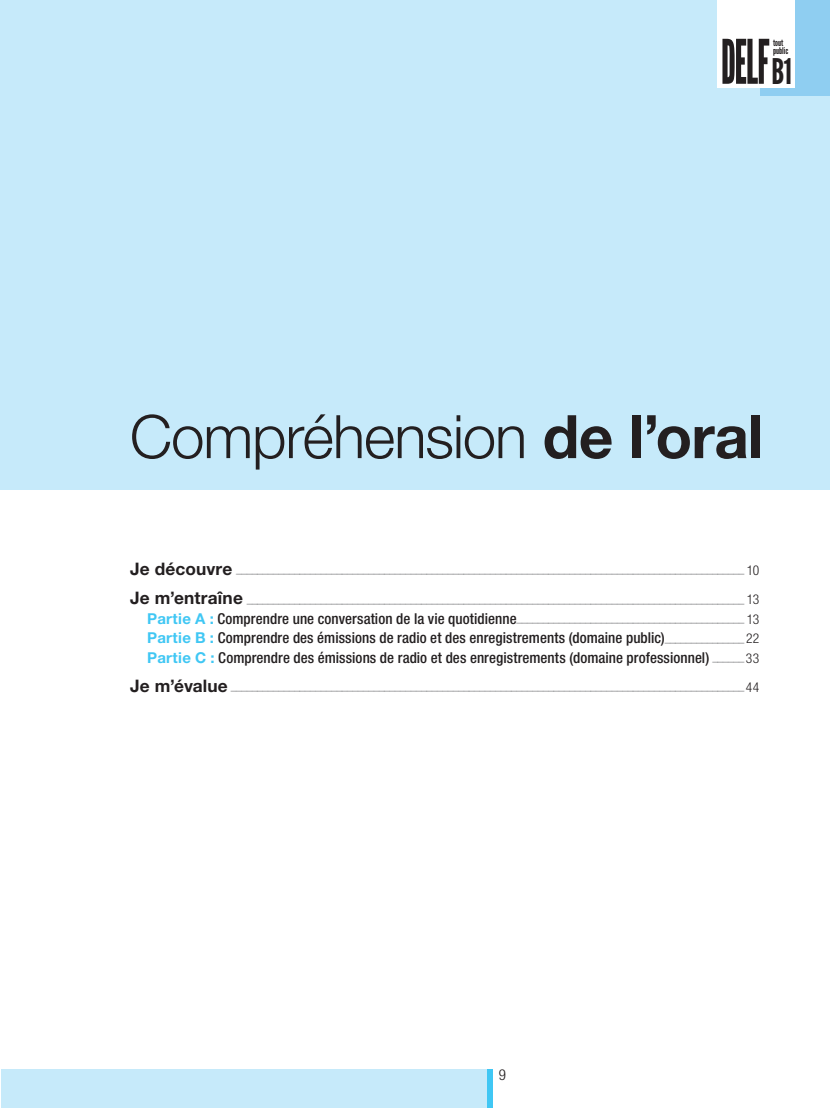
<style>
.page{position:relative;width:830px;height:1108px;background:#fff}
.page>*{position:absolute;margin:0;border:0;box-sizing:border-box;transform-origin:0 0}
.t1{font:300 60px "Helvetica Neue LT Std";letter-spacing:-.02em;color:#231f20}
.t2{font:35.25px "League Gothic";color:#231f20}
._00-Ouverture_texte{font:500 condensed 15px "Helvetica Neue LT Std";letter-spacing:.005em;color:#231f20}
.t3{font:300 condensed 15px "Helvetica Neue LT Std";color:#231f20}
._00-Ouverture_sommma{font:700 11.25px "Helvetica Neue LT Std";color:#6c6d70}
.t4{font:9.15px/8.4px "League Gothic";color:#231f20}
.s1{font-weight:700}
.s2{font-size:17.25px;color:#231f20}
.s3{font-weight:300;font-stretch:condensed;font-size:13.5px;color:#231f20}
.s4{font-weight:700;font-stretch:normal;color:#40c7f4}
.s5{font-weight:700;font-stretch:normal;font-size:11.25px;color:#6c6d70}
.s6{font-weight:300;font-size:13.5px}
</style>
<div class="page">
<div style="left:1px;top:0;width:828px;height:490px;background:#c6eafa"></div>
<div style="left:760px;top:0;width:69px;height:96px;background:#8fcef1"></div>
<div style="left:1px;top:1068px;width:486px;height:39px;background:#c6eafa"></div>
<div style="left:487px;top:1068px;width:5px;height:39px;background:#40c7f4"></div>
<div style="left:717px;top:0;width:77px;height:87px;background:#fff"></div>
<svg style="left:722px;top:39px;width:47px;height:45px"></svg>
<p class="t4" style="left:772px;top:38px;width:17px">tout public</p>
<h2 class="t2" style="left:771px;top:50px;width:22px">B1</h2>
<h1 class="t1" style="left:130px;top:400px;width:635px">Compréhension <span class="s1">de l’oral</span></h1>
<p class="_00-Ouverture_sommma" style="left:130px;top:562px;width:630px"><span class="s2">Je découvre</span> ________________________________________________________________________________________________ <span class="s3">10</span></p>
<p class="_00-Ouverture_sommma" style="left:130px;top:591px;width:630px"><span class="s2">Je m’entraîne</span> ______________________________________________________________________________________________ <span class="s3">13</span></p>
<p class="_00-Ouverture_texte" style="left:147px;top:609px;width:613px"><span class="s4">Partie A :</span> Comprendre une conversation de la vie quotidienne<span class="s5">___________________________________________</span> <span class="s6">13</span></p>
<p class="_00-Ouverture_texte" style="left:147px;top:628px;width:613px"><span class="s4">Partie B :</span> Comprendre des émissions de radio et des enregistrements (domaine public)<span class="s5">_______________</span> <span class="s6">22</span></p>
<p class="_00-Ouverture_texte" style="left:147px;top:648px;width:613px"><span class="s4">Partie C :</span> Comprendre des émissions de radio et des enregistrements (domaine professionnel) <span class="s5">______</span> <span class="s6">33</span></p>
<p class="_00-Ouverture_sommma" style="left:130px;top:679px;width:630px"><span class="s2">Je m’évalue</span> _________________________________________________________________________________________________ <span class="s3">44</span></p>
<h3 class="t3" style="left:498px;top:1065px;width:9px">9</h3>
</div>
